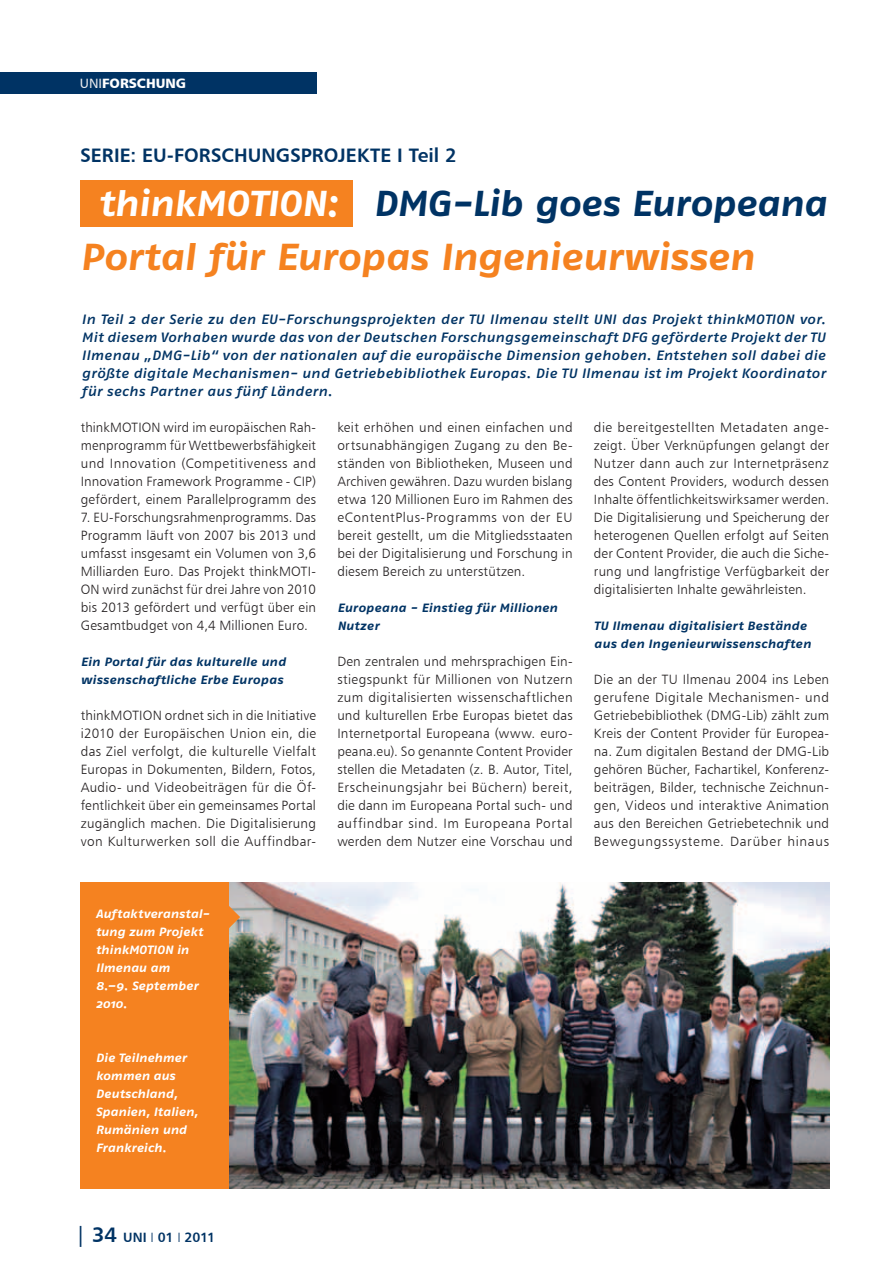
<style>
.page{position:relative;width:893px;height:1263px;background:#fff}
.page>*{position:absolute;margin:0;border:0;box-sizing:border-box;transform-origin:0 0}
.t1{font:37.5px "Fago OT Extd Bold Ita";letter-spacing:-.02em;color:#f58220}
.t2{font:36px "Fago OT Extd Bold Ita";letter-spacing:-.02em;color:#003364}
.t3{font:19.5px "Humanist 777 BT Bold B";color:#003364}
.t4{font:13.5px/18px "Humanist 777 BT Light B";letter-spacing:.02em;color:#231f20;text-align:justify}
.t5{font:13.5px/18px "Fago Pro Extd Medi Ita";letter-spacing:.01em;color:#003364;text-align:justify}
.t6{font:13.5px "Humanist 777 BT Bold B";letter-spacing:-.015em;color:#003364}
.t7{font:13.5px "Humanist 777 BT Black B";letter-spacing:-.005em;color:#fff}
.t8{font:12px/18px "Fago OT Extd Bold Ita";letter-spacing:.01em;color:#003364}
.t9{font:12px/18px "Fago OT Extd Bold Ita";letter-spacing:-.005em;color:#fff}
.s1{font-family:"Humanist 777 BT Roman B";color:#ececee}
.s2{color:#fff}
.s3{font-family:"Humanist 777 BT Roman B";font-size:21px}
.s4{font-size:21px}
.s5{font-family:"Humanist 777 BT Light B"}
</style>
<div class="page">
<div style="left:80px;top:882px;width:154px;height:306px;background:#f58220"></div>
<div style="left:0;top:72px;width:316px;height:21px;background:#003364"></div>
<img style="left:230px;top:882px;width:599px;height:306px">
<div style="left:81px;top:180px;width:272px;height:47px;background:#f58220"></div>
<svg style="left:229px;top:891px;width:11px;height:52px"></svg>
<p class="t7" style="left:80px;top:74px;width:108px"><span class="s1">UNI</span> FORSCHUNG</p>
<h3 class="t3" style="left:80px;top:143px;width:378px">SERIE: EU-FORSCH UNGSPROJEKTE I Teil 2</h3>
<h2 class="t2" style="left:99px;top:182px;width:730px"><span class="s2">thinkMOTION:</span> DMG-Lib goes Europeana</h2>
<h1 class="t1" style="left:80px;top:234px;width:678px">Portal für Europas Ingenieurwissen</h1>
<p class="t5" style="left:82px;top:310px;width:746px">In Teil 2 der Serie zu den EU-Forschungsprojekten der TU Ilmenau stellt UNI das Projekt thinkMOTION vor.<br>Mit diesem Vorhaben wurde das von der Deutschen Forschungsgemeinschaft DFG geförderte Projekt der TU Ilmenau „DMG-Lib“ von der nationalen auf die europäische Dimension gehoben. Entstehen soll dabei die größte digitale Mechanismen- und Getriebebibliothek Europas. Die TU Ilmenau ist im Projekt Koordinator für sechs Partner aus fünf Ländern.</p>
<p class="t4" style="left:81px;top:418px;width:237px">thinkMOTION wird im europäischen Rah&shy;menprogramm für Wettbewerbsfähigkeit und Innovation (Competitiveness and Innovation Framework Programme - CIP) gefördert, einem Parallelprogramm des</p>
<p class="t4" style="left:81px;top:508px;width:237px">7. EU-Forschungsrahmenprogramms. Das Programm läuft von 2007 bis 2013 und umfasst insgesamt ein Volumen von 3,6<br>Milliarden Euro. Das Projekt thinkMOTI-ON wird zunächst für drei Jahre von 2010 bis 2013 gefördert und verfügt über ein Gesamtbudget von 4,4 Millionen Euro.</p>
<p class="t8" style="left:81px;top:653px;width:207px">Ein Portal für das kulturelle und wissenschaftliche Erbe Europas</p>
<p class="t4" style="left:81px;top:706px;width:237px">thinkMOTION ordnet sich in die Initiative i2010 der Europäischen Union ein, die das Ziel verfolgt, die kulturelle Vielfalt Europas in Dokumenten, Bildern, Fotos, Audio- und Videobeiträgen für die Öf&shy;fentlichkeit über ein gemeinsames Portal zugänglich machen. Die Digitalisierung von Kulturwerken soll die Auffindbar-</p>
<p class="t4" style="left:337px;top:418px;width:237px">keit erhöhen und einen einfachen und ortsunabhängigen Zugang zu den Be&shy;ständen von Bibliotheken, Museen und Archiven gewähren. Dazu wurden bislang etwa 120 Millionen Euro im Rahmen des eContentPlus-Programms von der EU bereit gestellt, um die Mitgliedsstaaten bei der Digitalisierung und Forschung in diesem Bereich zu unterstützen.</p>
<p class="t8" style="left:337px;top:599px;width:222px">Europeana - Einstieg für Millionen<br>Nutzer</p>
<p class="t4" style="left:337px;top:652px;width:237px">Den zentralen und mehrsprachigen Ein&shy;stiegspunkt für Millionen von Nutzern zum digitalisierten wissenschaftlichen und kulturellen Erbe Europas bietet das Internetportal Europeana (www. euro&shy;peana.eu). So genannte Content Provider stellen die Metadaten (z. B. Autor, Titel, Erscheinungsjahr bei Büchern) bereit, die dann im Europeana Portal such- und auffindbar sind. Im Europeana Portal werden dem Nutzer eine Vorschau und</p>
<p class="t4" style="left:594px;top:418px;width:237px">die bereitgestellten Metadaten ange&shy;zeigt. Über Verknüpfungen gelangt der Nutzer dann auch zur Internetpräsenz des Content Providers, wodurch dessen Inhalte öffentlichkeitswirksamer werden.<br>Die Digitalisierung und Speicherung der heterogenen Quellen erfolgt auf Seiten der Content Provider, die auch die Siche&shy;rung und langfristige Verfügbarkeit der digitalisierten Inhalte gewährleisten.</p>
<p class="t8" style="left:594px;top:617px;width:219px">TU Ilmenau digitalisiert Bestände aus den Ingenieurwissenschaften</p>
<p class="t4" style="left:594px;top:670px;width:237px">Die an der TU Ilmenau 2004 ins Leben gerufene Digitale Mechanismen- und Getriebebibliothek (DMG-Lib) zählt zum Kreis der Content Provider für Europea&shy;na. Zum digitalen Bestand der DMG-Lib gehören Bücher, Fachartikel, Konferenz&shy;beiträgen, Bilder, technische Zeichnun&shy;gen, Videos und interaktive Animation aus den Bereichen Getriebetechnik und Bewegungssysteme. Darüber hinaus</p>
<p class="t9" style="left:96px;top:905px;width:115px">Auftaktveranstal&shy;tung zum Projekt thinkMOTION in<br>Ilmenau am<br>8.–9. September<br>2010.</p>
<p class="t9" style="left:96px;top:1049px;width:104px">Die Teilnehmer kommen aus<br>Deutschland,<br>Spanien, Italien,<br>Rumänien und<br>Frankreich.</p>
<p class="t6" style="left:75px;top:1229px;width:141px"><span class="s3">|</span> <span class="s4">34</span> UN I <span class="s5">I</span> 01 <span class="s5">I</span> 2011</p>
</div>
